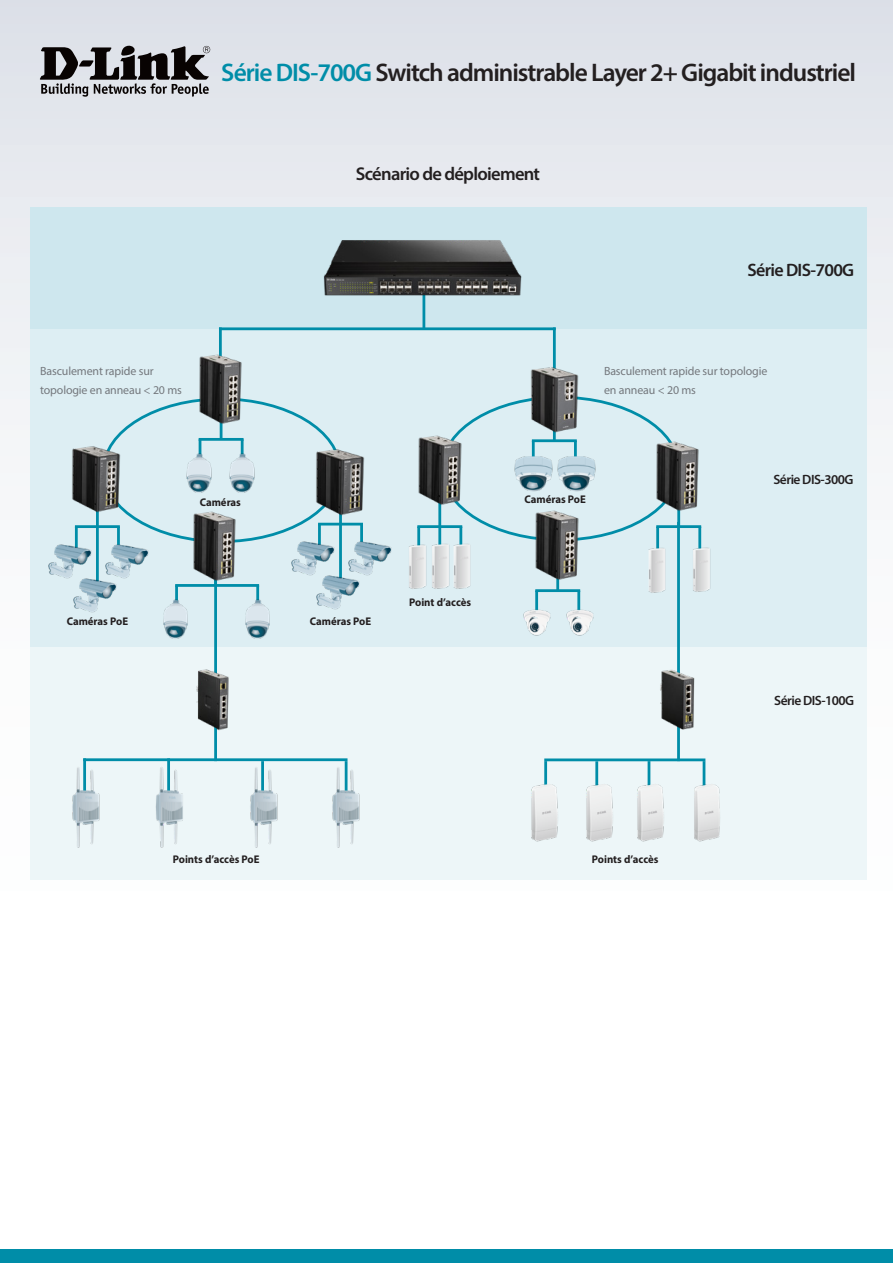
<style>
.page{position:relative;width:893px;height:1263px;background:#fff}
.page>*{position:absolute;margin:0;border:0;box-sizing:border-box;transform-origin:0 0}
.Product_Name__Conten{font:600 25.5px "Myriad Pro";letter-spacing:-.04em;color:#231f20}
.Image_Title{font:600 18.6px "Myriad Pro";letter-spacing:-.04em;color:#231f20}
.Image_Title-2{font:600 18px "Myriad Pro";letter-spacing:-.04em;color:#231f20}
.Image_Title-3{font:600 13.5px "Myriad Pro";letter-spacing:-.04em;color:#231f20}
.Description_Text{font:11.85px/18.6px "Myriad Pro";letter-spacing:-.01em;color:#74787d}
.t1{font:700 11.1px "Myriad Pro";color:#231f20}
.s1{color:#008da8}
</style>
<div class="page">
<div style="left:0;top:0;width:893px;height:1084px;background:linear-gradient(to bottom,#e3e6ec,#fff)"></div>
<div style="left:0;top:1249px;width:893px;height:14px;background:#008da8"></div>
<svg style="left:40px;top:46px;width:170px;height:51px;background:#807f83"></svg>
<div style="left:30px;top:646px;width:837px;height:234px;background:#edf6f8"></div>
<div style="left:30px;top:329px;width:837px;height:317px;background:#ddeef3"></div>
<div style="left:30px;top:207px;width:837px;height:122px;background:#cee7ee"></div>
<hr style="left:422px;top:281px;width:3px;height:48px;background:#008da8">
<hr style="left:219px;top:327px;width:337px;height:3px;background:#008da8">
<hr style="left:219px;top:327px;width:3px;height:82px;background:#008da8">
<hr style="left:553px;top:327px;width:3px;height:82px;background:#008da8">
<hr style="left:214px;top:576px;width:3px;height:185px;background:#008da8">
<hr style="left:83px;top:758px;width:264px;height:3px;background:#008da8">
<hr style="left:83px;top:758px;width:3px;height:39px;background:#008da8">
<hr style="left:345px;top:761px;width:2px;height:38px;background:#008da8">
<hr style="left:167px;top:758px;width:3px;height:39px;background:#008da8">
<hr style="left:261px;top:761px;width:3px;height:38px;background:#008da8">
<hr style="left:556px;top:566px;width:3px;height:25px;background:#008da8">
<hr style="left:535px;top:591px;width:3px;height:25px;background:#008da8">
<hr style="left:577px;top:591px;width:3px;height:25px;background:#008da8">
<hr style="left:535px;top:589px;width:45px;height:3px;background:#008da8">
<hr style="left:438px;top:502px;width:3px;height:25px;background:#008da8">
<hr style="left:417px;top:527px;width:3px;height:25px;background:#008da8">
<hr style="left:438px;top:527px;width:3px;height:25px;background:#008da8">
<hr style="left:459px;top:527px;width:3px;height:25px;background:#008da8">
<hr style="left:417px;top:525px;width:45px;height:3px;background:#008da8">
<hr style="left:677px;top:502px;width:3px;height:25px;background:#008da8">
<hr style="left:656px;top:527px;width:3px;height:25px;background:#008da8">
<hr style="left:698px;top:527px;width:3px;height:25px;background:#008da8">
<hr style="left:656px;top:525px;width:45px;height:3px;background:#008da8">
<hr style="left:96px;top:502px;width:3px;height:25px;background:#008da8">
<hr style="left:75px;top:527px;width:3px;height:25px;background:#008da8">
<hr style="left:96px;top:527px;width:3px;height:64px;background:#008da8">
<hr style="left:117px;top:527px;width:3px;height:25px;background:#008da8">
<hr style="left:75px;top:525px;width:45px;height:3px;background:#008da8">
<hr style="left:220px;top:414px;width:2px;height:26px;background:#008da8">
<hr style="left:199px;top:439px;width:2px;height:25px;background:#008da8">
<hr style="left:241px;top:439px;width:3px;height:25px;background:#008da8">
<hr style="left:199px;top:438px;width:45px;height:3px;background:#008da8">
<hr style="left:553px;top:416px;width:3px;height:25px;background:#008da8">
<hr style="left:532px;top:441px;width:3px;height:25px;background:#008da8">
<hr style="left:574px;top:441px;width:3px;height:25px;background:#008da8">
<hr style="left:532px;top:439px;width:45px;height:3px;background:#008da8">
<img style="left:48px;top:537px;width:44px;height:42px">
<img style="left:105px;top:537px;width:44px;height:42px">
<img style="left:71px;top:571px;width:47px;height:42px">
<hr style="left:339px;top:499px;width:3px;height:25px;background:#008da8">
<hr style="left:318px;top:524px;width:3px;height:25px;background:#008da8">
<hr style="left:339px;top:524px;width:3px;height:64px;background:#008da8">
<hr style="left:360px;top:524px;width:3px;height:25px;background:#008da8">
<hr style="left:318px;top:523px;width:45px;height:2px;background:#008da8">
<img style="left:291px;top:535px;width:44px;height:41px">
<img style="left:348px;top:535px;width:44px;height:41px">
<img style="left:314px;top:569px;width:48px;height:41px">
<img style="left:72px;top:764px;width:111px;height:84px">
<img style="left:250px;top:764px;width:28px;height:84px">
<img style="left:332px;top:764px;width:28px;height:84px">
<img style="left:409px;top:545px;width:7px;height:44px">
<img style="left:416px;top:541px;width:21px;height:48px">
<img style="left:437px;top:541px;width:34px;height:48px">
<img style="left:648px;top:546px;width:18px;height:47px">
<img style="left:693px;top:545px;width:18px;height:47px">
<img style="left:186px;top:451px;width:69px;height:42px">
<img style="left:514px;top:449px;width:38px;height:43px">
<img style="left:552px;top:449px;width:44px;height:43px">
<img style="left:523px;top:603px;width:28px;height:33px">
<img style="left:566px;top:603px;width:28px;height:33px">
<hr style="left:175px;top:585px;width:3px;height:25px;background:#008da8">
<hr style="left:256px;top:585px;width:3px;height:25px;background:#008da8">
<hr style="left:175px;top:584px;width:84px;height:3px;background:#008da8">
<img style="left:245px;top:597px;width:25px;height:42px">
<img style="left:163px;top:597px;width:25px;height:42px">
<hr style="left:677px;top:522px;width:3px;height:239px;background:#008da8">
<hr style="left:544px;top:758px;width:161px;height:3px;background:#008da8">
<hr style="left:544px;top:761px;width:3px;height:38px;background:#008da8">
<hr style="left:703px;top:761px;width:2px;height:38px;background:#008da8">
<hr style="left:648px;top:761px;width:2px;height:38px;background:#008da8">
<img style="left:531px;top:779px;width:27px;height:63px">
<hr style="left:595px;top:761px;width:3px;height:39px;background:#008da8">
<img style="left:586px;top:779px;width:27px;height:63px">
<img style="left:637px;top:779px;width:27px;height:63px">
<img style="left:694px;top:779px;width:26px;height:63px">
<img style="left:196px;top:663px;width:33px;height:72px">
<img style="left:660px;top:662px;width:35px;height:75px">
<img style="left:311px;top:443px;width:54px;height:77px">
<img style="left:72px;top:441px;width:54px;height:76px">
<img style="left:193px;top:349px;width:55px;height:80px">
<img style="left:187px;top:511px;width:55px;height:73px">
<img style="left:418px;top:430px;width:49px;height:80px">
<img style="left:650px;top:436px;width:49px;height:80px">
<img style="left:530px;top:510px;width:54px;height:75px">
<img style="left:525px;top:361px;width:58px;height:76px">
<img style="left:323px;top:240px;width:199px;height:62px">
<p class="Product_Name__Conten" style="left:221px;top:56px;width:636px"><span class="s1">Série DIS-700G</span> Switch administrable Layer 2+ Gigabit industriel</p>
<p class="Image_Title" style="left:356px;top:162px;width:186px">Scénario de déploiement</p>
<p class="Image_Title-2" style="left:747px;top:259px;width:108px">Série DIS-700G</p>
<p class="Description_Text" style="left:40px;top:362px;width:143px">Basculement rapide sur topologie en anneau &lt; 20 ms</p>
<p class="Description_Text" style="left:604px;top:362px;width:165px">Basculement rapide sur topologie en anneau &lt; 20 ms</p>
<p class="t1" style="left:200px;top:495px;width:43px">Caméras</p>
<p class="t1" style="left:524px;top:492px;width:63px">Caméras PoE</p>
<p class="t1" style="left:67px;top:614px;width:63px">Caméras PoE</p>
<p class="t1" style="left:310px;top:614px;width:63px">Caméras PoE</p>
<p class="t1" style="left:409px;top:595px;width:63px">Point d’accès</p>
<p class="t1" style="left:173px;top:852px;width:88px">Points d’accès PoE</p>
<p class="t1" style="left:592px;top:852px;width:68px">Points d’accès</p>
<p class="Image_Title-3" style="left:773px;top:471px;width:82px">Série DIS-300G</p>
<p class="Image_Title-3" style="left:774px;top:691px;width:82px">Série DIS-100G</p>
</div>
